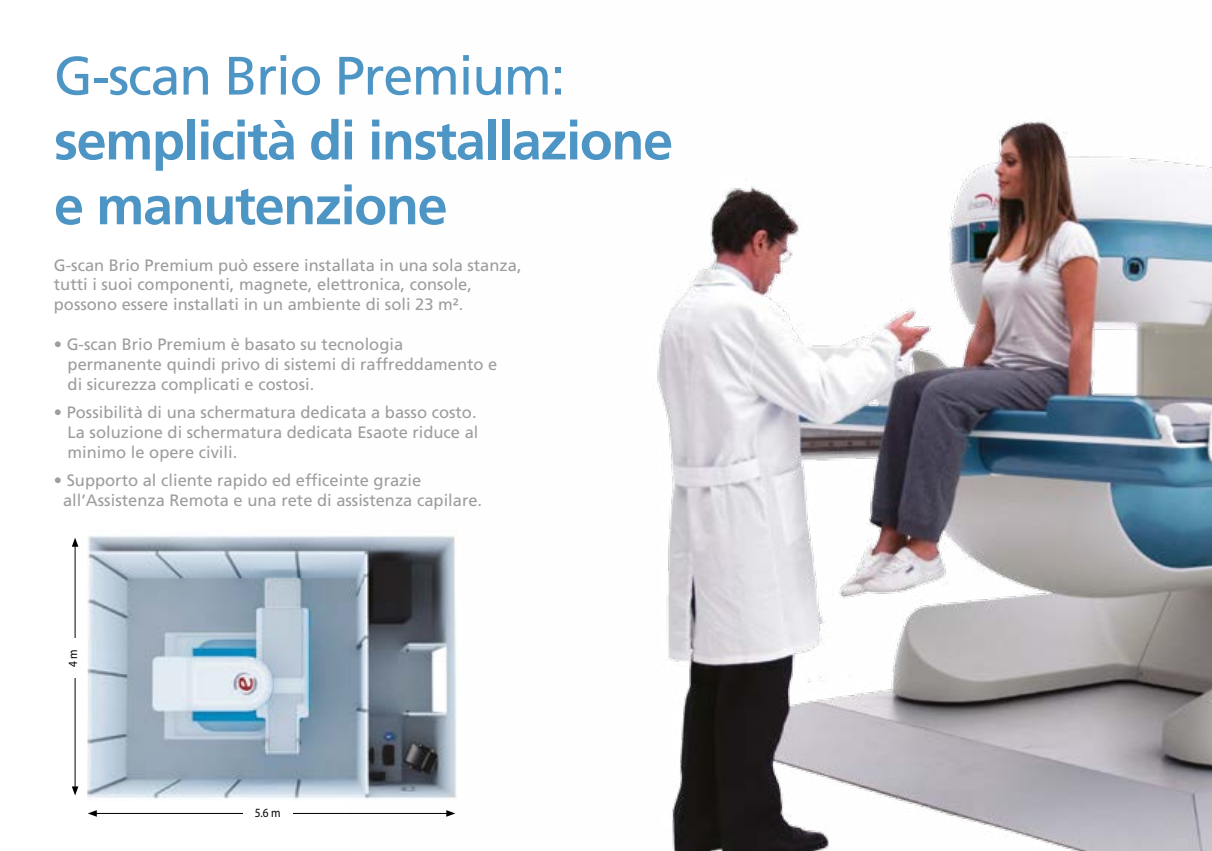
<style>
.page{position:relative;width:1212px;height:851px;background:#fff}
.page>*{position:absolute;margin:0;border:0;box-sizing:border-box;transform-origin:0 0}
.t1{font:700 54px/64.8px "Frutiger LT Std";letter-spacing:-.025em;color:#4d95c4}
.t2{font:54px "Frutiger LT Std";letter-spacing:-.025em;color:#4d95c4}
.t3{font:16.5px/19.8px "Frutiger LT Std";color:#9d9d9c}
.t4{font:12.6px "Myriad Pro";color:#000;scale:.9 1}
</style>
<div class="page">
<img style="left:349px;top:120px;width:863px;height:730px">
<img style="left:87px;top:530px;width:374px;height:270px">
<hr style="left:75px;top:544px;width:1px;height:244px;background:#000">
<svg style="left:72px;top:538px;width:6px;height:8px"></svg>
<svg style="left:72px;top:786px;width:6px;height:9px"></svg>
<div style="left:68px;top:638px;width:11px;height:39px;background:#fff"></div>
<hr style="left:94px;top:813px;width:355px;height:1px;background:#000">
<svg style="left:88px;top:810px;width:9px;height:6px"></svg>
<svg style="left:446px;top:810px;width:9px;height:6px"></svg>
<div style="left:243px;top:808px;width:50px;height:11px;background:#fff"></div>
<h1 class="t2" style="left:54px;top:44px;width:513px">G-scan Brio Premium:</h1>
<h1 class="t1" style="left:54px;top:108px;width:621px">semplicità di installazione e manutenzione</h1>
<p class="t3" style="left:54px;top:255px;width:469px">G-scan Brio Premium può essere installata in una sola stanza, tutti i suoi componenti, magnete, elettronica, console, possono essere installati in un ambiente di soli 23 m2.</p>
<p class="t3" style="left:68px;top:334px;width:431px;text-indent:-14px">• G-scan Brio Premium è basato su tecnologia permanente quindi privo di sistemi di raffreddamento e di sicurezza complicati e costosi.</p>
<p class="t3" style="left:68px;top:402px;width:412px;text-align:justify;text-indent:-14px">• Possibilità di una schermatura dedicata a basso costo.<br>La soluzione di schermatura dedicata Esaote riduce al minimo le opere civili.</p>
<p class="t3" style="left:63px;top:470px;width:421px;text-indent:-9px">• Supporto al cliente rapido ed efficeinte grazie all’Assistenza Remota e una rete di assistenza capilare.</p>
<p class="t4" style="left:65px;top:667px;width:21px;rotate:-90deg">4 m</p>
<p class="t4" style="left:255px;top:804px;width:30px">5.6 m</p>
</div>
